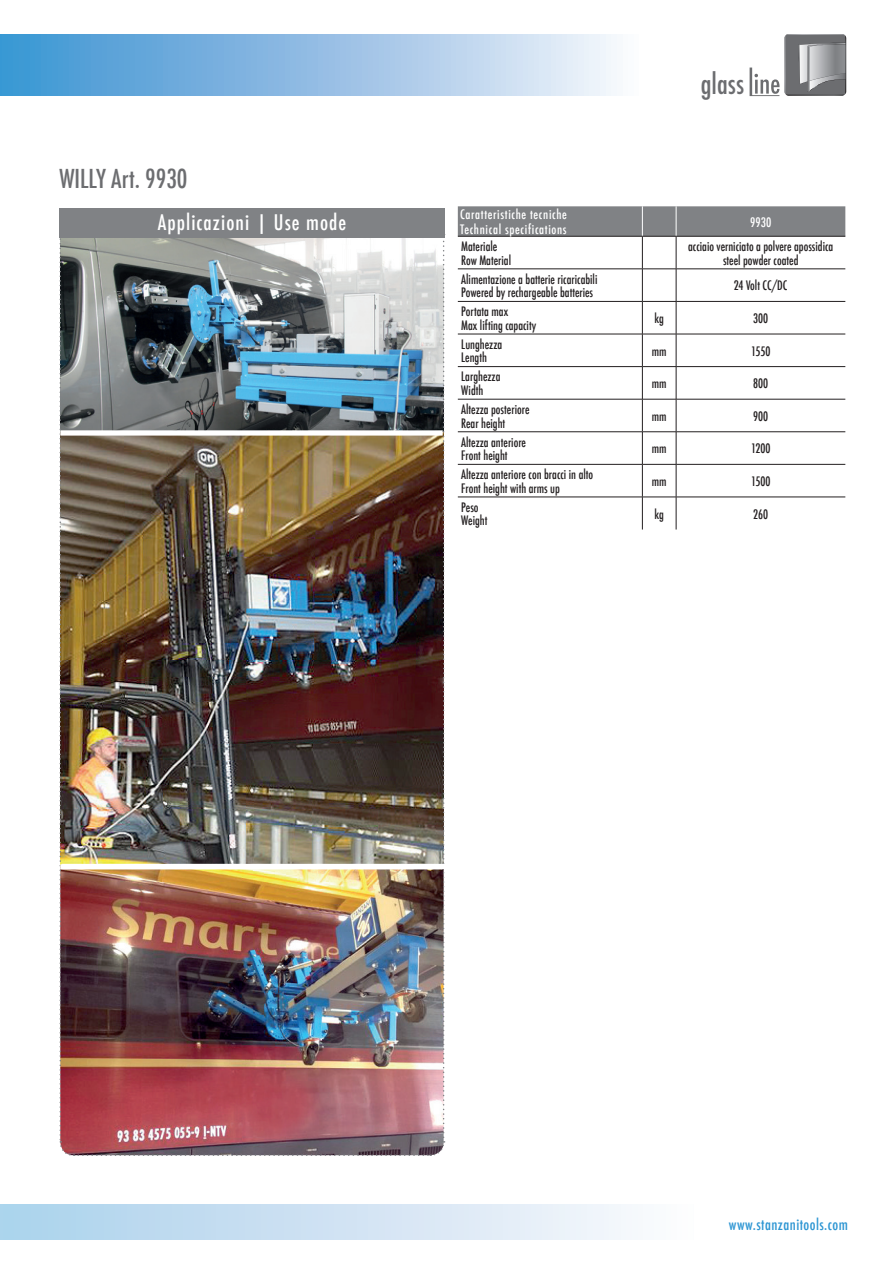
<style>
.page{position:relative;width:893px;height:1263px;background:#fff}
.page>*{position:absolute;margin:0;border:0;box-sizing:border-box;transform-origin:0 0}
.t1{font:500 condensed 27.45px "Futura";color:#6c6d70}
.t2{font:500 condensed 25.5px "Futura";color:#6c6d70}
.t3{font:500 condensed 21px "Futura";letter-spacing:.05em;color:#fff}
.t4{font:500 condensed 15px "Futura";letter-spacing:.03em;color:#2e96d3}
.t5{font:500 condensed 12.75px/13.5px "Futura";color:#231f20;scale:.95 1}
.t6{font:500 condensed 12.75px/15px "Futura";letter-spacing:.05em;color:#fff}
</style>
<div class="page">
<svg style="left:750px;top:34px;width:96px;height:62px"></svg>
<div style="left:0;top:34px;width:644px;height:62px;background:linear-gradient(to right,#3790d1,#f8f5fb)"></div>
<div style="left:0;top:1204px;width:693px;height:35px;background:linear-gradient(to right,#aad0eb,#fbfafd)"></div>
<img style="left:59px;top:220px;width:386px;height:936px">
<div style="left:62px;top:864px;width:383px;height:5px;background:#fff"></div>
<div style="left:60px;top:208px;width:385px;height:30px;background:#808285"></div>
<div style="left:60px;top:430px;width:383px;height:6px;background:#fff"></div>
<div style="left:60px;top:864px;width:383px;height:5px;background:#fff"></div>
<svg style="left:458px;top:206px;width:387px;height:30px;background:#808285"></svg>
<hr style="left:642px;top:206px;width:1px;height:30px;background:#fff">
<hr style="left:676px;top:206px;width:1px;height:30px;background:#fff">
<hr style="left:458px;top:236px;width:184px;height:1px;background:#231f20">
<hr style="left:642px;top:236px;width:34px;height:1px;background:#231f20">
<hr style="left:642px;top:236px;width:1px;height:33px;background:#231f20">
<hr style="left:676px;top:236px;width:169px;height:1px;background:#231f20">
<hr style="left:676px;top:236px;width:1px;height:33px;background:#231f20">
<hr style="left:458px;top:269px;width:184px;height:1px;background:#231f20">
<hr style="left:642px;top:269px;width:34px;height:1px;background:#231f20">
<hr style="left:642px;top:269px;width:1px;height:32px;background:#231f20">
<hr style="left:676px;top:269px;width:169px;height:1px;background:#231f20">
<hr style="left:676px;top:269px;width:1px;height:32px;background:#231f20">
<hr style="left:458px;top:301px;width:184px;height:1px;background:#231f20">
<hr style="left:642px;top:301px;width:34px;height:1px;background:#231f20">
<hr style="left:642px;top:302px;width:1px;height:32px;background:#231f20">
<hr style="left:676px;top:301px;width:169px;height:1px;background:#231f20">
<hr style="left:676px;top:302px;width:1px;height:32px;background:#231f20">
<hr style="left:458px;top:334px;width:184px;height:1px;background:#231f20">
<hr style="left:642px;top:334px;width:34px;height:1px;background:#231f20">
<hr style="left:642px;top:334px;width:1px;height:32px;background:#231f20">
<hr style="left:676px;top:334px;width:169px;height:1px;background:#231f20">
<hr style="left:676px;top:334px;width:1px;height:32px;background:#231f20">
<hr style="left:458px;top:366px;width:184px;height:1px;background:#231f20">
<hr style="left:642px;top:366px;width:34px;height:1px;background:#231f20">
<hr style="left:642px;top:367px;width:1px;height:32px;background:#231f20">
<hr style="left:676px;top:366px;width:169px;height:1px;background:#231f20">
<hr style="left:676px;top:367px;width:1px;height:32px;background:#231f20">
<hr style="left:458px;top:399px;width:184px;height:1px;background:#231f20">
<hr style="left:642px;top:399px;width:34px;height:1px;background:#231f20">
<hr style="left:642px;top:399px;width:1px;height:32px;background:#231f20">
<hr style="left:676px;top:399px;width:169px;height:1px;background:#231f20">
<hr style="left:676px;top:399px;width:1px;height:32px;background:#231f20">
<hr style="left:458px;top:431px;width:184px;height:1px;background:#231f20">
<hr style="left:642px;top:431px;width:34px;height:1px;background:#231f20">
<hr style="left:642px;top:432px;width:1px;height:32px;background:#231f20">
<hr style="left:676px;top:431px;width:169px;height:1px;background:#231f20">
<hr style="left:676px;top:432px;width:1px;height:32px;background:#231f20">
<hr style="left:458px;top:464px;width:184px;height:1px;background:#231f20">
<hr style="left:642px;top:464px;width:34px;height:1px;background:#231f20">
<hr style="left:642px;top:465px;width:1px;height:32px;background:#231f20">
<hr style="left:676px;top:464px;width:169px;height:1px;background:#231f20">
<hr style="left:676px;top:465px;width:1px;height:32px;background:#231f20">
<hr style="left:458px;top:497px;width:184px;height:1px;background:#231f20">
<hr style="left:642px;top:497px;width:34px;height:1px;background:#231f20">
<hr style="left:642px;top:497px;width:1px;height:32px;background:#231f20">
<hr style="left:676px;top:497px;width:169px;height:1px;background:#231f20">
<hr style="left:676px;top:497px;width:1px;height:32px;background:#231f20">
<h1 class="t1" style="left:701px;top:66px;width:45px">glass</h1>
<h2 class="t2" style="left:60px;top:162px;width:129px">WILLY Art. 9930</h2>
<h3 class="t3" style="left:158px;top:208px;width:190px">Applicazioni | Use mode</h3>
<p class="t6" style="left:460px;top:207px;width:108px">Caratteristiche tecniche<br>Technical specifications</p>
<p class="t6" style="left:750px;top:214px;width:23px">9930</p>
<p class="t5" style="left:461px;top:240px;width:54px">Materiale<br>Row Material</p>
<p class="t5" style="left:688px;top:240px;width:154px;text-align:center">acciaio verniciato a polvere apossidica steel powder coated</p>
<p class="t5" style="left:461px;top:272px;width:145px">Alimentazione a batterie ricaricabili<br>Powered by rechargeable batteries</p>
<p class="t5" style="left:734px;top:279px;width:58px">24 Volt CC/DC</p>
<p class="t5" style="left:461px;top:305px;width:80px">Portata max<br>Max lifting capacity</p>
<p class="t5" style="left:655px;top:312px;width:11px">kg</p>
<p class="t5" style="left:753px;top:312px;width:17px">300</p>
<p class="t5" style="left:461px;top:337px;width:45px">Lunghezza<br>Length</p>
<p class="t5" style="left:652px;top:344px;width:17px">mm</p>
<p class="t5" style="left:751px;top:344px;width:22px">1550</p>
<p class="t5" style="left:461px;top:370px;width:43px">Larghezza<br>Width</p>
<p class="t5" style="left:652px;top:377px;width:17px">mm</p>
<p class="t5" style="left:753px;top:377px;width:17px">800</p>
<p class="t5" style="left:461px;top:403px;width:73px">Altezza posteriore<br>Rear height</p>
<p class="t5" style="left:652px;top:409px;width:17px">mm</p>
<p class="t5" style="left:753px;top:409px;width:17px">900</p>
<p class="t5" style="left:461px;top:435px;width:70px">Altezza anteriore<br>Front height</p>
<p class="t5" style="left:652px;top:442px;width:17px">mm</p>
<p class="t5" style="left:751px;top:442px;width:22px">1200</p>
<p class="t5" style="left:461px;top:468px;width:140px">Altezza anteriore con bracci in alto<br>Front height with arms up</p>
<p class="t5" style="left:652px;top:475px;width:17px">mm</p>
<p class="t5" style="left:751px;top:475px;width:22px">1500</p>
<p class="t5" style="left:461px;top:500px;width:29px">Peso<br>Weight</p>
<p class="t5" style="left:655px;top:507px;width:11px">kg</p>
<p class="t5" style="left:753px;top:507px;width:17px">260</p>
<p class="t4" style="left:729px;top:1214px;width:120px">www.stanzanitools.com</p>
</div>
